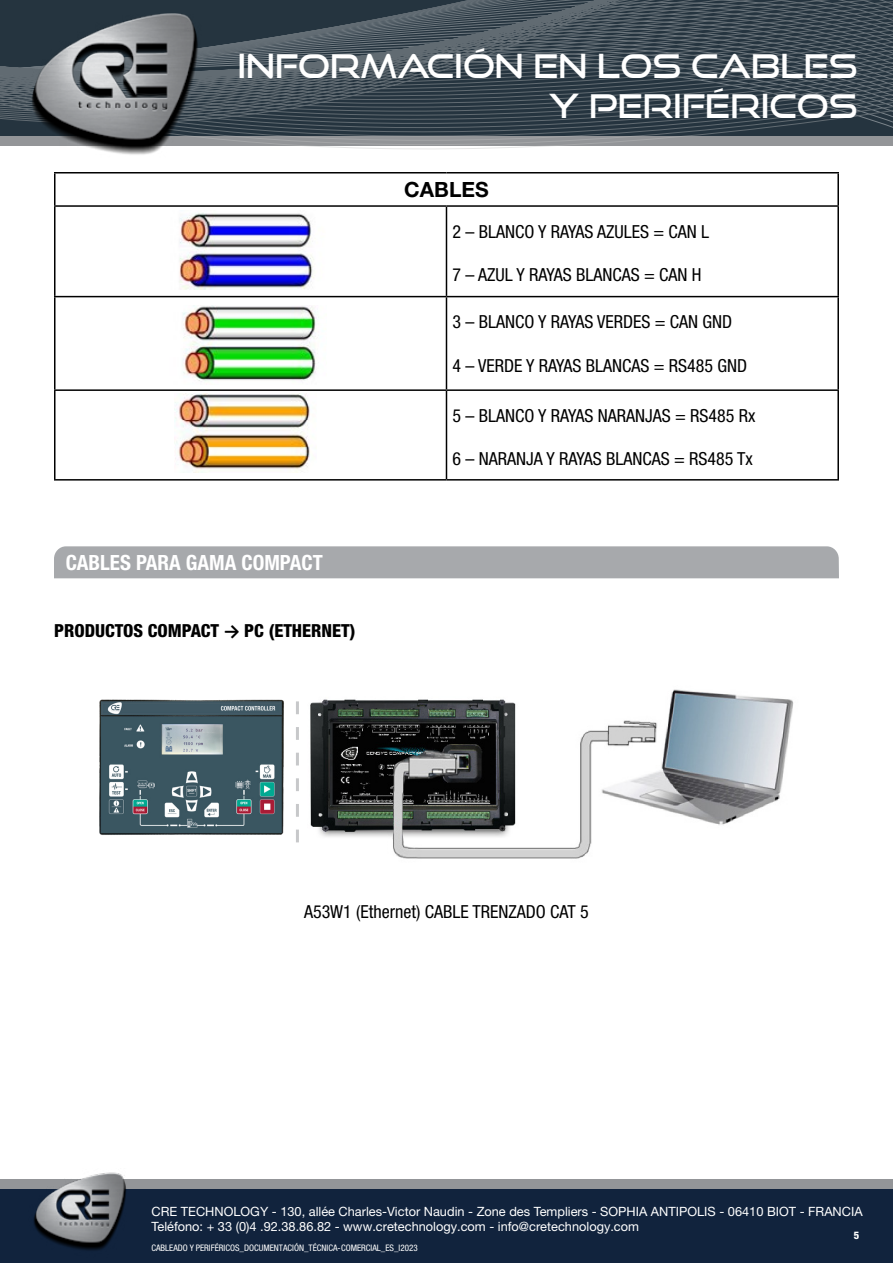
<style>
.page{position:relative;width:893px;height:1263px;background:#fff}
.page>*{position:absolute;margin:0;border:0;box-sizing:border-box;transform-origin:0 0}
.t1{font:33px/39.6px "Good Times Rg";color:#fff;text-align:right}
.t2{font:700 condensed 21px "Helvetica Neue LT Std";color:#fff}
.t3{font:700 21px "Helvetica Neue LT Std";color:#000}
.t4{font:condensed 18px "Helvetica Neue LT Std";color:#000}
.t5{font:800 condensed 18px "Helvetica Neue LT Std";color:#000}
.t6{font:12.75px/14.4px "Helvetica Neue LT Std";color:#fff}
.t7{font:800 condensed 10.5px "Helvetica Neue LT Std";color:#fff}
.t8{font:condensed 9px "Helvetica Neue LT Std";color:#fff}
.s1{font-family:"Calibri";font-weight:700;font-stretch:normal}
</style>
<div class="page">
<svg style="left:0;top:0;width:893px;height:150px;background:#48545d"></svg>
<img style="left:5px;top:5px;width:199px;height:150px">
<hr style="left:54px;top:172px;width:392px;height:1px;background:#000">
<hr style="left:54px;top:173px;width:2px;height:32px;background:#000">
<hr style="left:446px;top:172px;width:393px;height:1px;background:#000">
<hr style="left:837px;top:173px;width:2px;height:32px;background:#000">
<hr style="left:54px;top:205px;width:392px;height:2px;background:#000">
<hr style="left:54px;top:207px;width:2px;height:89px;background:#000">
<hr style="left:446px;top:205px;width:393px;height:2px;background:#000">
<hr style="left:446px;top:207px;width:1px;height:89px;background:#000">
<hr style="left:837px;top:207px;width:2px;height:89px;background:#000">
<hr style="left:54px;top:296px;width:392px;height:1px;background:#000">
<hr style="left:54px;top:297px;width:2px;height:92px;background:#000">
<hr style="left:446px;top:296px;width:393px;height:1px;background:#000">
<hr style="left:446px;top:297px;width:1px;height:92px;background:#000">
<hr style="left:837px;top:297px;width:2px;height:92px;background:#000">
<hr style="left:54px;top:389px;width:392px;height:2px;background:#000">
<hr style="left:54px;top:391px;width:2px;height:88px;background:#000">
<hr style="left:446px;top:389px;width:393px;height:2px;background:#000">
<hr style="left:446px;top:391px;width:1px;height:88px;background:#000">
<hr style="left:837px;top:391px;width:2px;height:88px;background:#000">
<hr style="left:54px;top:479px;width:392px;height:2px;background:#000">
<hr style="left:446px;top:479px;width:393px;height:2px;background:#000">
<img style="left:179px;top:213px;width:135px;height:77px">
<img style="left:183px;top:305px;width:134px;height:77px">
<img style="left:175px;top:393px;width:135px;height:79px">
<div style="left:54px;top:546px;width:785px;height:32px;background:#a7a9ac"></div>
<div style="left:0;top:1181px;width:893px;height:82px;background:#11233d"></div>
<div style="left:0;top:1179px;width:893px;height:10px;background:#939598"></div>
<img style="left:33px;top:1172px;width:93px;height:78px">
<img style="left:296px;top:689px;width:498px;height:170px">
<img style="left:99px;top:699px;width:185px;height:136px">
<svg style="left:296px;top:701px;width:3px;height:141px"></svg>
<h1 class="t1" style="left:237px;top:46px;width:622px">INFORMACIÓN EN LOS CABLES<br>Y PERIFÉRICOS</h1>
<p class="t2" style="left:66px;top:550px;width:258px">CABLES PARA GAMA COMPACT</p>
<p class="t5" style="left:54px;top:620px;width:303px">PRODUCTOS COMPACT <span class="s1">→</span> PC (ETHERNET)</p>
<p class="t3" style="left:404px;top:176px;width:86px">CABLES</p>
<p class="t4" style="left:452px;top:221px;width:258px">2 – BLANCO Y RAYAS AZULES = CAN L</p>
<p class="t4" style="left:452px;top:264px;width:251px">7 – AZUL Y RAYAS BLANCAS = CAN H</p>
<p class="t4" style="left:452px;top:312px;width:281px">3 – BLANCO Y RAYAS VERDES = CAN GND</p>
<p class="t4" style="left:452px;top:355px;width:296px">4 – VERDE Y RAYAS BLANCAS = RS485 GND</p>
<p class="t4" style="left:452px;top:405px;width:304px">5 – BLANCO Y RAYAS NARANJAS = RS485 Rx</p>
<p class="t4" style="left:452px;top:448px;width:302px">6 – NARANJA Y RAYAS BLANCAS = RS485 Tx</p>
<p class="t4" style="left:304px;top:901px;width:286px">A53W1 (Ethernet) CABLE TRENZADO CAT 5</p>
<p class="t6" style="left:152px;top:1204px;width:713px">CRE TECHNOLOGY - 130, allée Charles-Victor Naudin - Zone des Templiers - SOPHIA ANTIPOLIS - 06410 BIOT - FRANCIA<br>Teléfono: + 33 (0)4 .92.38.86.82 - www.cretechnology.com - info@cretechnology.com</p>
<p class="t8" style="left:151px;top:1242px;width:268px">CABLEADO Y PERIFÉRICOS_DOCUMENTACIÓN_TÉCNICA-COMERCIAL_ES_I2023</p>
<p class="t7" style="left:854px;top:1228px;width:7px">5</p>
</div>
